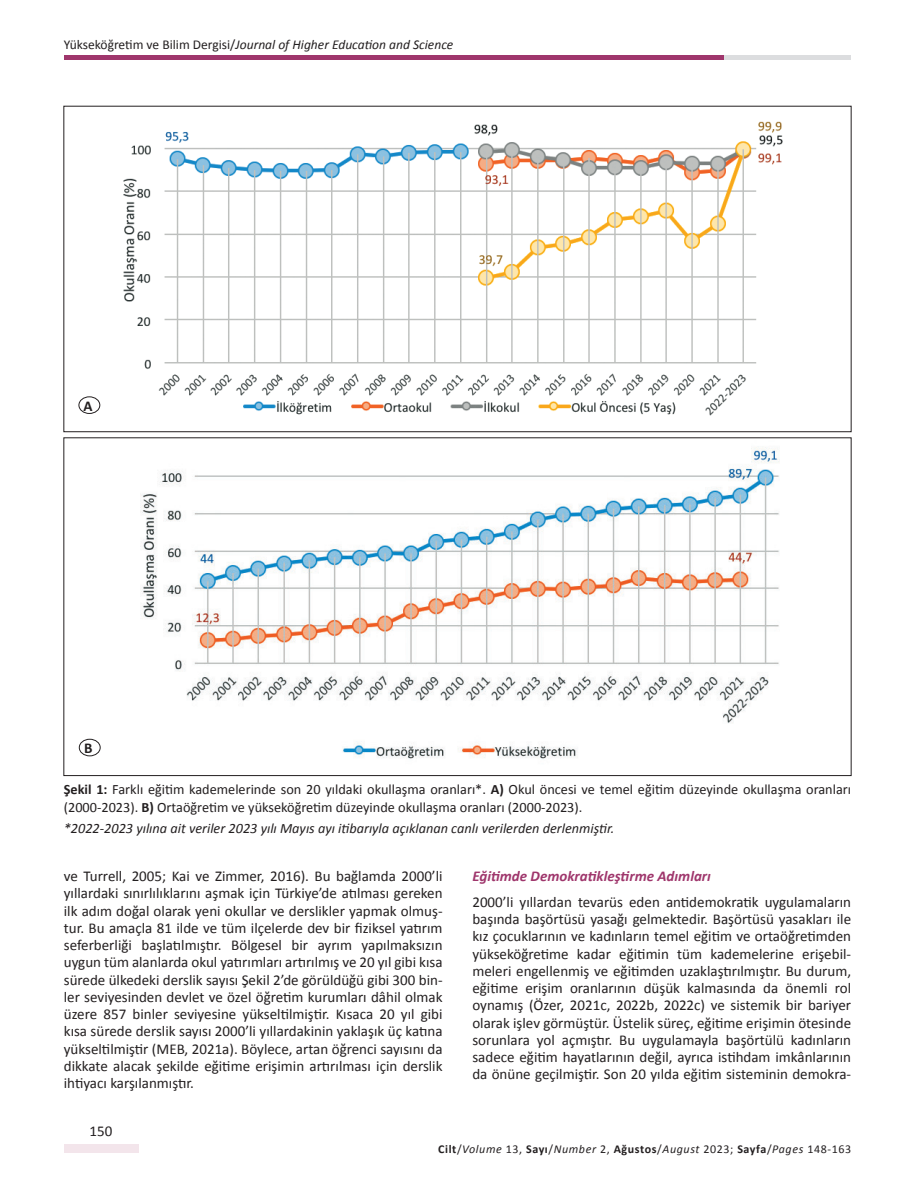
<style>
.page{position:relative;width:915px;height:1191px;background:#fff}
.page>*{position:absolute;margin:0;border:0;box-sizing:border-box;transform-origin:0 0}
.t1{font:15px/17.2px "Calibri";color:#231f20;text-align:justify}
.t2{font:italic 700 15px "Calibri";color:#9f366c}
.t3{font:700 15px "Calibri";color:#231f20}
.t4{font:14.25px/17.2px "Calibri";color:#231f20}
.t5{font:italic 14.25px "Calibri";color:#231f20}
.t6{font:italic 13.5px "Calibri";color:#231f20}
.t7{font:italic 12px "Calibri";letter-spacing:.05em;color:#231f20}
.s1{font-style:normal}
.s2{font-weight:700}
.s3{font-weight:700;font-style:normal}
</style>
<div class="page">
<div style="left:64px;top:1144px;width:74px;height:8px;background:#f3e5eb"></div>
<div style="left:719px;top:55px;width:131px;height:5px;background:#dcdddf"></div>
<div style="left:64px;top:55px;width:659px;height:5px;background:#9f366c"></div>
<img style="left:123px;top:121px;width:660px;height:295px">
<img style="left:140px;top:447px;width:640px;height:312px">
<div style="left:79px;top:396px;width:21px;height:18px;border:1px solid #231f20;border-radius:50%"></div>
<div style="left:79px;top:739px;width:21px;height:17px;border:1px solid #231f20;border-radius:50%"></div>
<p class="t6" style="left:64px;top:36px;width:391px"><span class="s1">Yükseköğretim ve Bilim Dergisi/</span>Journal of Higher Education and Science</p>
<p class="t3" style="left:83px;top:396px;width:11px">A</p>
<p class="t3" style="left:84px;top:738px;width:10px">B</p>
<p class="t4" style="left:64px;top:781px;width:788px"><span class="s2">Şekil 1:</span> Farklı eğitim kademelerinde son 20 yıldaki okullaşma oranları*. <span class="s2">A)</span> Okul öncesi ve temel eğitim düzeyinde okullaşma oranları (2000-2023). <span class="s2">B)</span> Ortaöğretim ve yükseköğretim düzeyinde okullaşma oranları (2000-2023).</p>
<p class="t5" style="left:64px;top:818px;width:552px">*2022-2023 yılına ait veriler 2023 yılı Mayıs ayı itibarıyla açıklanan canlı verilerden derlenmiştir.</p>
<p class="t1" style="left:64px;top:867px;width:380px">ve Turrell, 2005; Kai ve Zimmer, 2016). Bu bağlamda 2000’li yıllardaki sınırlılıklarını aşmak için Türkiye’de atılması gereken ilk adım doğal olarak yeni okullar ve derslikler yapmak olmuş&shy;tur. Bu amaçla 81 ilde ve tüm ilçelerde dev bir fiziksel yatırım seferberliği başlatılmıştır. Bölgesel bir ayrım yapılmaksızın uygun tüm alanlarda okul yatırımları artırılmış ve 20 yıl gibi kısa sürede ülkedeki derslik sayısı Şekil 2’de görüldüğü gibi 300 bin&shy;ler seviyesinden devlet ve özel öğretim kurumları dâhil olmak üzere 857 binler seviyesine yükseltilmiştir. Kısaca 20 yıl gibi kısa sürede derslik sayısı 2000’li yıllardakinin yaklaşık üç katına yükseltilmiştir (MEB, 2021a). Böylece, artan öğrenci sayısını da dikkate alacak şekilde eğitime erişimin artırılması için derslik ihtiyacı karşılanmıştır.</p>
<p class="t2" style="left:472px;top:866px;width:240px">Eğitimde Demokratikleştirme Adımları</p>
<p class="t1" style="left:472px;top:893px;width:380px">2000’li yıllardan tevarüs eden antidemokratik uygulamaların başında başörtüsü yasağı gelmektedir. Başörtüsü yasakları ile kız çocuklarının ve kadınların temel eğitim ve ortaöğretimden yükseköğretime kadar eğitimin tüm kademelerine erişebil&shy;meleri engellenmiş ve eğitimden uzaklaştırılmıştır. Bu durum, eğitime erişim oranlarının düşük kalmasında da önemli rol oynamış (Özer, 2021c, 2022b, 2022c) ve sistemik bir bariyer olarak işlev görmüştür. Üstelik süreç, eğitime erişimin ötesinde sorunlara yol açmıştır. Bu uygulamayla başörtülü kadınların sadece eğitim hayatlarının değil, ayrıca istihdam imkânlarının da önüne geçilmiştir. Son 20 yılda eğitim sisteminin demokra-</p>
<p class="t1" style="left:90px;top:1122px;width:24px">150</p>
<p class="t7" style="left:438px;top:1140px;width:414px"><span class="s3">Cilt</span><span class="s1">/</span>Volume <span class="s1">13,</span> <span class="s3">Sayı</span><span class="s1">/</span>Number <span class="s1">2,</span> <span class="s3">Ağustos</span><span class="s1">/</span>August <span class="s1">2023;</span> <span class="s3">Sayfa</span><span class="s1">/</span>Pages <span class="s1">148-163</span></p>
</div>
